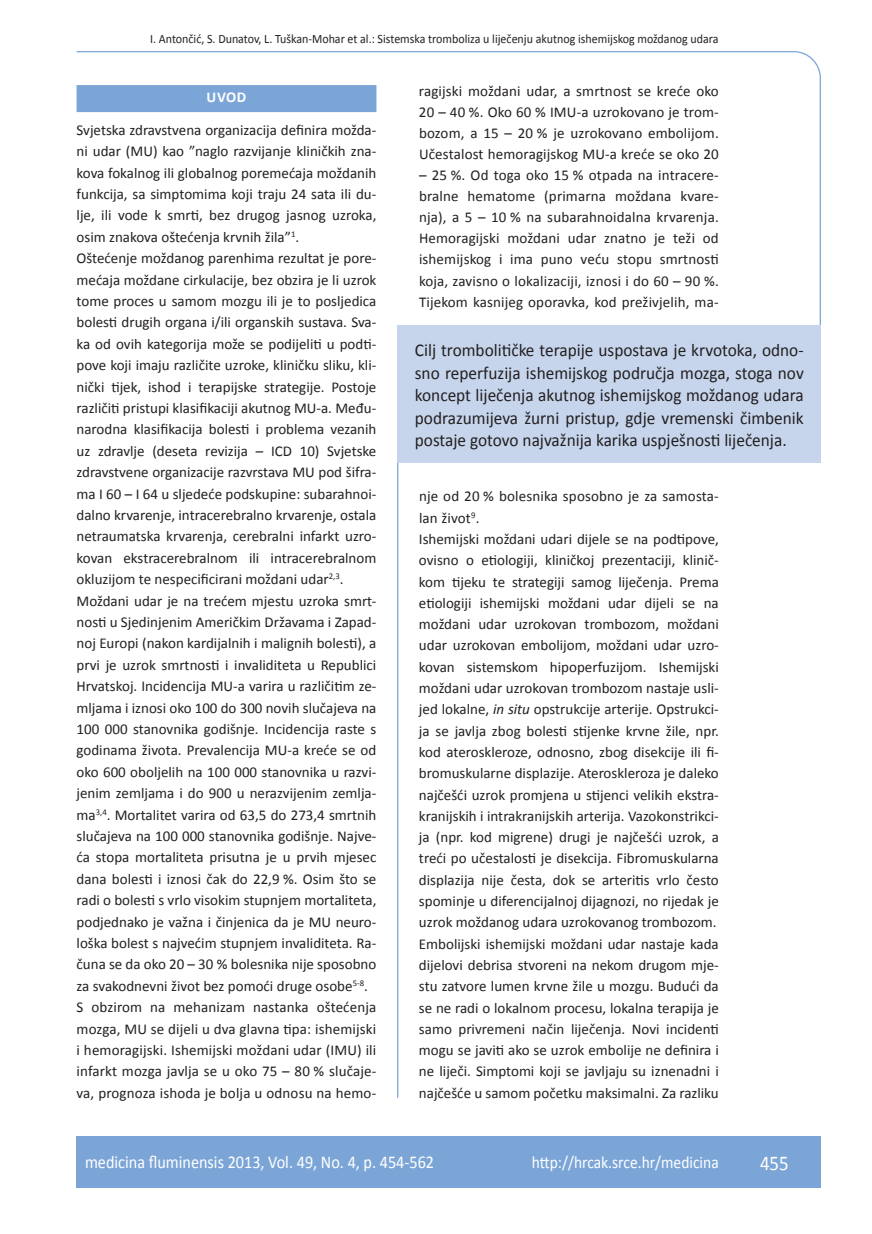
<style>
.page{position:relative;width:872px;height:1234px;background:#fff}
.page>*{position:absolute;margin:0;border:0;box-sizing:border-box;transform-origin:0 0}
.t1{font:21px "Calibri";color:#fff;scale:.9 1}
.t2{font:18px/22.5px "Calibri";color:#231f20;text-align:justify;scale:.96 1}
.t3{font:18px "Calibri";color:#fff;scale:.9 1}
.t4{font:17.25px "Calibri";color:#fff;scale:.9 1}
.t5{font:15px/21.5px "Calibri";color:#231f20;text-align:justify}
.t6{font:700 15px "Calibri";color:#fff}
.t7{font:12.75px "Calibri";color:#231f20;scale:.94 1}
.s1{font-style:italic}
</style>
<div class="page">
<svg style="left:76px;top:51px;width:745px;height:275px"></svg>
<hr style="left:397px;top:462px;width:1px;height:635px;background:#7ca5d7">
<div style="left:77px;top:1135px;width:744px;height:51px;background:#7ca5d7"></div>
<div style="left:398px;top:325px;width:423px;height:138px;background:#c6d5ec"></div>
<div style="left:77px;top:85px;width:299px;height:27px;background:#7ca5d7"></div>
<p class="t7" style="left:150px;top:30px;width:606px">I. Antončić, S. Dunatov, L. Tuškan-Mohar et al.: Sistemska tromboliza u liječenju akutnog ishemijskog moždanog udara</p>
<p class="t6" style="left:207px;top:88px;width:41px">UVOD</p>
<p class="t5" style="left:77px;top:118px;width:301px;text-align:left">Svjetska zdravstvena organizacija definira možda&shy;ni udar (MU) kao ”naglo razvijanje kliničkih zna&shy;kova fokalnog ili globalnog poremećaja moždanih funkcija, sa simptomima koji traju 24 sata ili du&shy;lje, ili vode k smrti, bez drugog jasnog uzroka, osim znakova oštećenja krvnih žila”<sup>1</sup>.<br>Oštećenje moždanog parenhima rezultat je pore&shy;mećaja moždane cirkulacije, bez obzira je li uzrok tome proces u samom mozgu ili je to posljedica bolesti drugih organa i/ili organskih sustava. Sva&shy;ka od ovih kategorija može se podijeliti u podti&shy;pove koji imaju različite uzroke, kliničku sliku, kli&shy;nički tijek, ishod i terapijske strategije. Postoje različiti pristupi klasifikaciji akutnog MU-a. Među&shy;narodna klasifikacija bolesti i problema vezanih uz zdravlje (deseta revizija – ICD 10) Svjetske zdravstvene organizacije razvrstava MU pod šifra&shy;ma I 60 – I 64 u sljedeće podskupine: subarahnoi&shy;dalno krvarenje, intracerebralno krvarenje, ostala netraumatska krvarenja, cerebralni infarkt uzro&shy;kovan ekstracerebralnom ili intracerebralnom okluzijom te nespecificirani moždani udar<sup>2,3</sup>.<br>Moždani udar je na trećem mjestu uzroka smrt&shy;nosti u Sjedinjenim Američkim Državama i Zapad&shy;noj Europi (nakon kardijalnih i malignih bolesti), a prvi je uzrok smrtnosti i invaliditeta u Republici Hrvatskoj. Incidencija MU-a varira u različitim ze&shy;mljama i iznosi oko 100 do 300 novih slučajeva na 100 000 stanovnika godišnje. Incidencija raste s godinama života. Prevalencija MU-a kreće se od oko 600 oboljelih na 100 000 stanovnika u razvi&shy;jenim zemljama i do 900 u nerazvijenim zemlja&shy;ma<sup>3,4</sup>. Mortalitet varira od 63,5 do 273,4 smrtnih slučajeva na 100 000 stanovnika godišnje. Najve&shy;ća stopa mortaliteta prisutna je u prvih mjesec dana bolesti i iznosi čak do 22,9 %. Osim što se radi o bolesti s vrlo visokim stupnjem mortaliteta, podjednako je važna i činjenica da je MU neuro&shy;loška bolest s najvećim stupnjem invaliditeta. Ra&shy;čuna se da oko 20 – 30 % bolesnika nije sposobno za svakodnevni život bez pomoći druge osobe<sup>5-8</sup>.<br>S obzirom na mehanizam nastanka oštećenja mozga, MU se dijeli u dva glavna tipa: ishemijski i hemoragijski. Ishemijski moždani udar (IMU) ili infarkt mozga javlja se u oko 75 – 80 % slučaje&shy;va, prognoza ishoda je bolja u odnosu na hemo-</p>
<p class="t5" style="left:419px;top:80px;width:301px;line-height:21px">ragijski moždani udar, a smrtnost se kreće oko 20 – 40 %. Oko 60 % IMU-a uzrokovano je trom&shy;bozom, a 15 – 20 % je uzrokovano embolijom.<br>Učestalost hemoragijskog MU-a kreće se oko 20</p>
<p class="t5" style="left:419px;top:164px;width:301px;line-height:21px">– 25 %. Od toga oko 15 % otpada na intracere&shy;bralne hematome (primarna moždana kvare&shy;nja), a 5 – 10 % na subarahnoidalna krvarenja.<br>Hemoragijski moždani udar znatno je teži od ishemijskog i ima puno veću stopu smrtnosti koja, zavisno o lokalizaciji, iznosi i do 60 – 90 %.<br>Tijekom kasnijeg oporavka, kod preživjelih, ma-</p>
<p class="t2" style="left:415px;top:338px;width:407px">Cilj trombolitičke terapije uspostava je krvotoka, odno&shy;sno reperfuzija ishemijskog područja mozga, stoga nov koncept liječenja akutnog ishemijskog moždanog udara podrazumijeva žurni pristup, gdje vremenski čimbenik postaje gotovo najvažnija karika uspješnosti liječenja.</p>
<p class="t5" style="left:419px;top:485px;width:301px;text-align:left">nje od 20 % bolesnika sposobno je za samosta&shy;lan život<sup>9</sup>.<br>Ishemijski moždani udari dijele se na podtipove, ovisno o etiologiji, kliničkoj prezentaciji, klinič&shy;kom tijeku te strategiji samog liječenja. Prema etiologiji ishemijski moždani udar dijeli se na moždani udar uzrokovan trombozom, moždani udar uzrokovan embolijom, moždani udar uzro&shy;kovan sistemskom hipoperfuzijom. Ishemijski moždani udar uzrokovan trombozom nastaje usli&shy;jed lokalne, <span class="s1">in situ</span> opstrukcije arterije. Opstrukci&shy;ja se javlja zbog bolesti stijenke krvne žile, npr. kod ateroskleroze, odnosno, zbog disekcije ili fi&shy;bromuskularne displazije. Ateroskleroza je daleko najčešći uzrok promjena u stijenci velikih ekstra&shy;kranijskih i intrakranijskih arterija. Vazokonstrikci&shy;ja (npr. kod migrene) drugi je najčešći uzrok, a treći po učestalosti je disekcija. Fibromuskularna displazija nije česta, dok se arteritis vrlo često spominje u diferencijalnoj dijagnozi, no rijedak je uzrok moždanog udara uzrokovanog trombozom.<br>Embolijski ishemijski moždani udar nastaje kada dijelovi debrisa stvoreni na nekom drugom mje&shy;stu zatvore lumen krvne žile u mozgu. Budući da se ne radi o lokalnom procesu, lokalna terapija je samo privremeni način liječenja. Novi incidenti mogu se javiti ako se uzrok embolije ne definira i ne liječi. Simptomi koji se javljaju su iznenadni i najčešće u samom početku maksimalni. Za razliku</p>
<p class="t3" style="left:85px;top:1150px;width:389px">medicina fluminensis 2013, Vol. 49, No. 4, p. 454-562</p>
<p class="t4" style="left:532px;top:1151px;width:209px">http://hrcak.srce.hr/medicina</p>
<h1 class="t1" style="left:760px;top:1149px;width:33px">455</h1>
</div>
